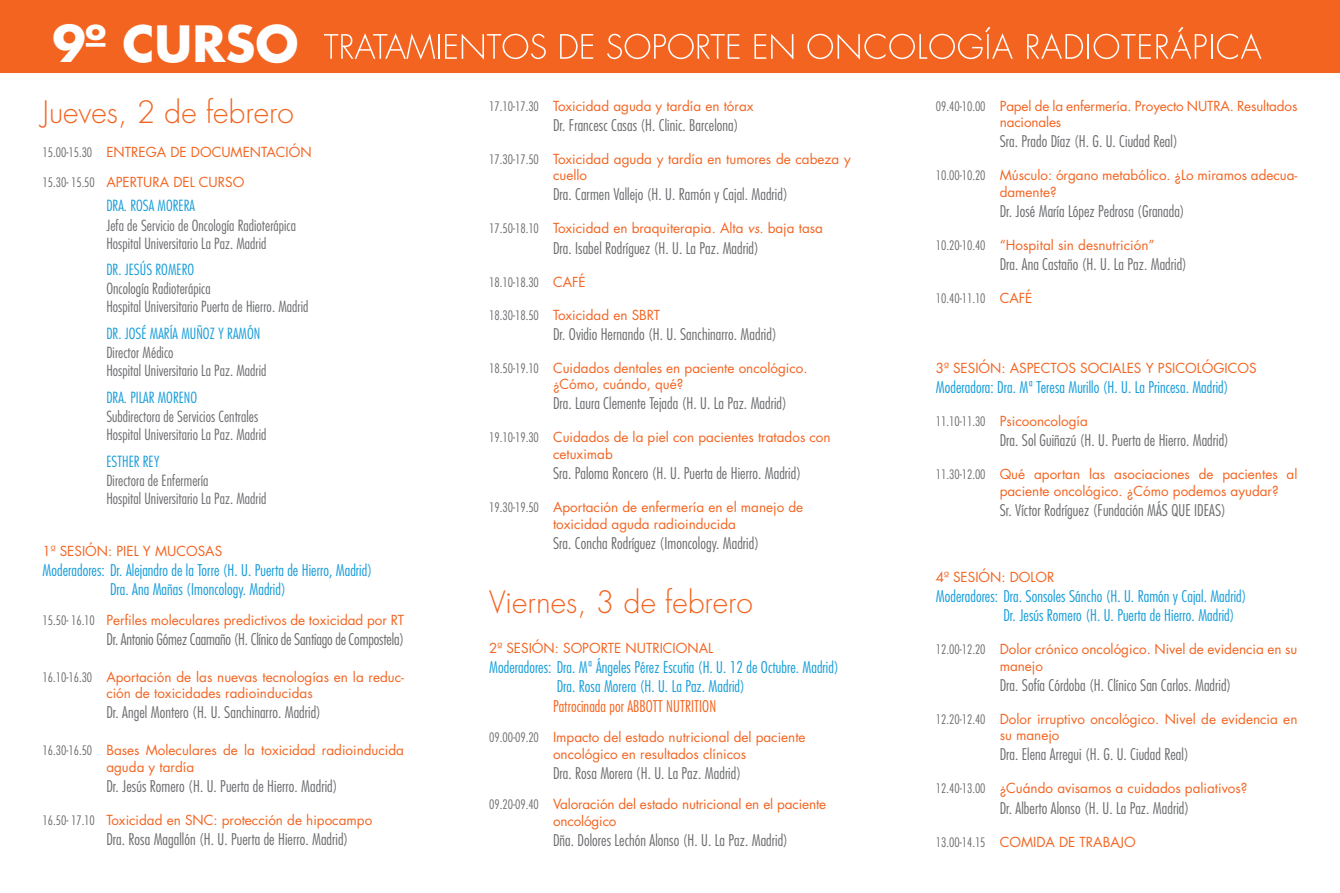
<style>
.page{position:relative;width:1340px;height:893px;background:#fff}
.page>*{position:absolute;margin:0;border:0;box-sizing:border-box;transform-origin:0 0}
.t1{font:700 48.6px "Futura";color:#fff}
.t2{font:300 30px "Futura";color:#f36421}
.PONENTE{font:300 condensed 15.75px "Futura";letter-spacing:.005em;color:#6c6d70}
.MODERADORES{font:300 condensed 15.75px/18.9px "Futura";letter-spacing:.005em;color:#179dd9}
.PONENTE-2{font:300 condensed 15.75px "Futura";letter-spacing:.005em;color:#f36421}
.PONENTE-3{font:300 condensed 15px/18px "Futura";letter-spacing:.005em;color:#6c6d70}
.PONENTE-4{font:300 condensed 15px "Futura";letter-spacing:.005em;color:#179dd9}
.PONENCIA{font:13.5px/16.5px "Futura";color:#f36421}
.SESION{font:13.5px "Futura";color:#f36421}
.PONENCIA-2{font:300 condensed 12.75px "Futura";color:#6c6d70}
.s1{font-weight:300;font-stretch:condensed;font-size:12.75px;color:#6c6d70}
.s2{font-style:italic}
.s3{font-weight:400;font-stretch:normal;font-size:13.5px;color:#f36421}
</style>
<div class="page">
<div style="left:0;top:0;width:1339px;height:73px;background:#f36421"></div>
<p class="t1" style="left:53px;top:10px;width:247px">9º CURSO</p>
<p class="t2" style="left:43px;top:93px;width:253px">Jueves, 2 de febrero</p>
<p class="PONENCIA" style="left:43px;top:144px;width:271px"><span class="s1">15.00-15.30</span> ENTREGA DE DOCUMENTACIÓN</p>
<p class="PONENCIA" style="left:43px;top:174px;width:203px"><span class="s1">15.30- 15.50</span> APERTURA DEL CURSO</p>
<p class="PONENTE-4" style="left:106px;top:196px;width:90px">DRA. ROSA MORERA</p>
<p class="PONENTE-3" style="left:106px;top:216px;width:191px">Jefa de Servicio de Oncología Radioterápica<br>Hospital Universitario La Paz. Madrid</p>
<p class="PONENTE-4" style="left:106px;top:260px;width:89px">DR. JESÚS ROMERO</p>
<p class="PONENTE-3" style="left:106px;top:280px;width:203px">Oncología Radioterápica<br>Hospital Universitario Puerta de Hierro. Madrid</p>
<p class="PONENTE-4" style="left:106px;top:324px;width:155px">DR. JOSÉ MARÍA MUÑOZ Y RAMÓN</p>
<p class="PONENTE-3" style="left:106px;top:344px;width:161px">Director Médico<br>Hospital Universitario La Paz. Madrid</p>
<p class="PONENTE-4" style="left:106px;top:388px;width:92px">DRA. PILAR MORENO</p>
<p class="PONENTE-3" style="left:106px;top:407px;width:161px">Subdirectora de Servicios Centrales<br>Hospital Universitario La Paz. Madrid</p>
<p class="PONENTE-4" style="left:106px;top:452px;width:55px">ESTHER REY</p>
<p class="PONENTE-3" style="left:106px;top:471px;width:161px">Directora de Enfermería<br>Hospital Universitario La Paz. Madrid</p>
<p class="PONENCIA" style="left:43px;top:542px;width:181px">1ª SESIÓN: PIEL Y MUCOSAS</p>
<p class="MODERADORES" style="left:110px;top:561px;width:263px;text-indent:-67px">Moderadores: Dr. Alejandro de la Torre (H. U. Puerta de Hierro, Madrid)<br>Dra. Ana Mañas (Imoncology. Madrid)</p>
<p class="PONENCIA" style="left:43px;top:611px;width:363px"><span class="s1">15.50- 16.10</span> Perfiles moleculares predictivos de toxicidad por RT</p>
<p class="PONENTE" style="left:106px;top:629px;width:299px">Dr. Antonio Gómez Caamaño (H. Clínico de Santiago de Compostela)</p>
<p class="PONENCIA" style="left:106px;top:668px;width:299px;text-indent:-64px"><span class="s1">16.10-16.30</span> Aportación de las nuevas tecnologías en la reduc&shy;ción de toxicidades radioinducidas</p>
<p class="PONENTE" style="left:106px;top:703px;width:216px">Dr. Angel Montero (H. U. Sanchinarro. Madrid)</p>
<p class="PONENCIA" style="left:106px;top:742px;width:299px;text-indent:-64px"><span class="s1">16.30-16.50</span> Bases Moleculares de la toxicidad radioinducida aguda y tardía</p>
<p class="PONENTE" style="left:106px;top:776px;width:233px">Dr. Jesús Romero (H. U. Puerta de Hierro. Madrid)</p>
<p class="PONENCIA" style="left:43px;top:811px;width:331px"><span class="s1">16.50- 17.10</span> Toxicidad en SNC: protección de hipocampo</p>
<p class="PONENTE" style="left:106px;top:829px;width:243px">Dra. Rosa Magallón (H. U. Puerta de Hierro. Madrid)</p>
<p class="PONENCIA" style="left:489px;top:97px;width:266px"><span class="s1">17.10-17.30</span> Toxicidad aguda y tardía en tórax</p>
<p class="PONENTE" style="left:553px;top:115px;width:187px">Dr. Francesc Casas (H. Clinic. Barcelona)</p>
<p class="PONENCIA" style="left:553px;top:150px;width:299px;text-indent:-64px"><span class="s1">17.30-17.50</span> Toxicidad aguda y tardía en tumores de cabeza y cuello</p>
<p class="PONENTE" style="left:553px;top:185px;width:236px">Dra. Carmen Vallejo (H. U. Ramón y Cajal. Madrid)</p>
<p class="PONENCIA" style="left:489px;top:220px;width:335px"><span class="s1">17.50-18.10</span> Toxicidad en braquiterapia. Alta <span class="s2">vs.</span> baja tasa</p>
<p class="PONENTE" style="left:553px;top:238px;width:207px">Dra. Isabel Rodríguez (H. U. La Paz. Madrid)</p>
<p class="PONENCIA-2" style="left:489px;top:274px;width:98px">18.10-18.30 <span class="s3">CAFÉ</span></p>
<p class="PONENCIA" style="left:489px;top:306px;width:173px"><span class="s1">18.30-18.50</span> Toxicidad en SBRT</p>
<p class="PONENTE" style="left:553px;top:324px;width:225px">Dr. Ovidio Hernando (H. U. Sanchinarro. Madrid)</p>
<p class="PONENCIA" style="left:553px;top:359px;width:256px;text-indent:-64px"><span class="s1">18.50-19.10</span> Cuidados dentales en paciente oncológico. ¿Cómo, cuándo, qué?</p>
<p class="PONENTE" style="left:553px;top:394px;width:235px">Dra. Laura Clemente Tejada (H. U. La Paz. Madrid)</p>
<p class="PONENCIA" style="left:553px;top:429px;width:279px;text-indent:-64px"><span class="s1">19.10-19.30</span> Cuidados de la piel con pacientes tratados con cetuximab</p>
<p class="PONENTE" style="left:553px;top:463px;width:249px">Sra. Paloma Roncero (H. U. Puerta de Hierro. Madrid)</p>
<p class="PONENCIA" style="left:489px;top:499px;width:315px;text-align:center"><span class="s1">19.30-19.50</span> Aportación de enfermería en el manejo de toxicidad aguda radioinducida</p>
<p class="PONENTE" style="left:553px;top:533px;width:208px">Sra. Concha Rodríguez (Imoncology. Madrid)</p>
<p class="t2" style="left:489px;top:583px;width:265px">Viernes, 3 de febrero</p>
<p class="SESION" style="left:489px;top:639px;width:225px">2ª SESIÓN: SOPORTE NUTRICIONAL</p>
<p class="MODERADORES" style="left:556px;top:658px;width:283px;text-indent:-68px">Moderadores: Dra. Mª Ángeles Pérez Escutia (H. U. 12 de Octubre. Madrid)<br>Dra. Rosa Morera (H. U. La Paz. Madrid)</p>
<p class="PONENTE-2" style="left:553px;top:697px;width:165px">Patrocinada por ABBOTT NUTRITION</p>
<p class="PONENCIA" style="left:489px;top:729px;width:318px;text-align:center"><span class="s1">09.00-09.20</span> Impacto del estado nutricional del paciente oncológico en resultados clínicos</p>
<p class="PONENTE" style="left:553px;top:763px;width:190px">Dra. Rosa Morera (H. U. La Paz. Madrid)</p>
<p class="PONENCIA" style="left:553px;top:796px;width:275px;text-indent:-64px"><span class="s1">09.20-09.40</span> Valoración del estado nutricional en el paciente oncológico</p>
<p class="PONENTE" style="left:553px;top:830px;width:236px">Dña. Dolores Lechón Alonso (H. U. La Paz. Madrid)</p>
<p class="PONENCIA" style="left:999px;top:97px;width:299px;text-indent:-64px"><span class="s1">09.40-10.00</span> Papel de la enfermería. Proyecto NUTRA. Resultados nacionales</p>
<p class="PONENTE" style="left:999px;top:131px;width:179px">Sra. Prado Díaz (H. G. U. Ciudad Real)</p>
<p class="PONENCIA" style="left:999px;top:167px;width:299px;text-indent:-64px"><span class="s1">10.00-10.20</span> Músculo: órgano metabólico. ¿Lo miramos adecua&shy;damente?</p>
<p class="PONENTE" style="left:999px;top:201px;width:186px">Dr. José María López Pedrosa (Granada)</p>
<p class="PONENCIA" style="left:935px;top:236px;width:220px"><span class="s1">10.20-10.40</span> “Hospital sin desnutrición”</p>
<p class="PONENTE" style="left:999px;top:254px;width:189px">Dra. Ana Castaño (H. U. La Paz. Madrid)</p>
<p class="PONENCIA-2" style="left:935px;top:290px;width:98px">10.40-11.10 <span class="s3">CAFÉ</span></p>
<p class="SESION" style="left:935px;top:359px;width:322px">3ª SESIÓN: ASPECTOS SOCIALES Y PSICOLÓGICOS</p>
<p class="MODERADORES" style="left:935px;top:378px;width:294px">Moderadora: Dra. Mª Teresa Murillo (H. U. La Princesa. Madrid)</p>
<p class="PONENCIA" style="left:935px;top:413px;width:154px"><span class="s1">11.10-11.30</span> Psicooncología</p>
<p class="PONENTE" style="left:999px;top:431px;width:231px">Dra. Sol Guiñazú (H. U. Puerta de Hierro. Madrid)</p>
<p class="PONENCIA" style="left:999px;top:466px;width:299px;text-indent:-64px"><span class="s1">11.30-12.00</span> Qué aportan las asociaciones de pacientes al paciente oncológico. ¿Cómo podemos ayudar?</p>
<p class="PONENTE" style="left:999px;top:500px;width:228px">Sr. Víctor Rodríguez (Fundación MÁS QUE IDEAS)</p>
<p class="PONENCIA" style="left:935px;top:569px;width:120px">4ª SESIÓN: DOLOR</p>
<p class="MODERADORES" style="left:1003px;top:587px;width:245px;text-indent:-68px">Moderadores: Dra. Sonsoles Sáncho (H. U. Ramón y Cajal. Madrid)<br>Dr. Jesús Romero (H. U. Puerta de Hierro. Madrid)</p>
<p class="PONENCIA" style="left:999px;top:641px;width:299px;text-indent:-64px"><span class="s1">12.00-12.20</span> Dolor crónico oncológico. Nivel de evidencia en su manejo</p>
<p class="PONENTE" style="left:999px;top:675px;width:233px">Dra. Sofía Córdoba (H. Clínico San Carlos. Madrid)</p>
<p class="PONENCIA" style="left:999px;top:710px;width:299px;text-indent:-64px"><span class="s1">12.20-12.40</span> Dolor irruptivo oncológico. Nivel de evidencia en su manejo</p>
<p class="PONENTE" style="left:999px;top:745px;width:191px">Dra. Elena Arregui (H. G. U. Ciudad Real)</p>
<p class="PONENCIA" style="left:935px;top:780px;width:313px"><span class="s1">12.40-13.00</span> ¿Cuándo avisamos a cuidados paliativos?</p>
<p class="PONENTE" style="left:999px;top:798px;width:191px">Dr. Alberto Alonso (H. U. La Paz. Madrid)</p>
<p class="PONENCIA" style="left:935px;top:833px;width:201px"><span class="s1">13.00-14.15</span> COMIDA DE TRABAJO</p>
</div>
